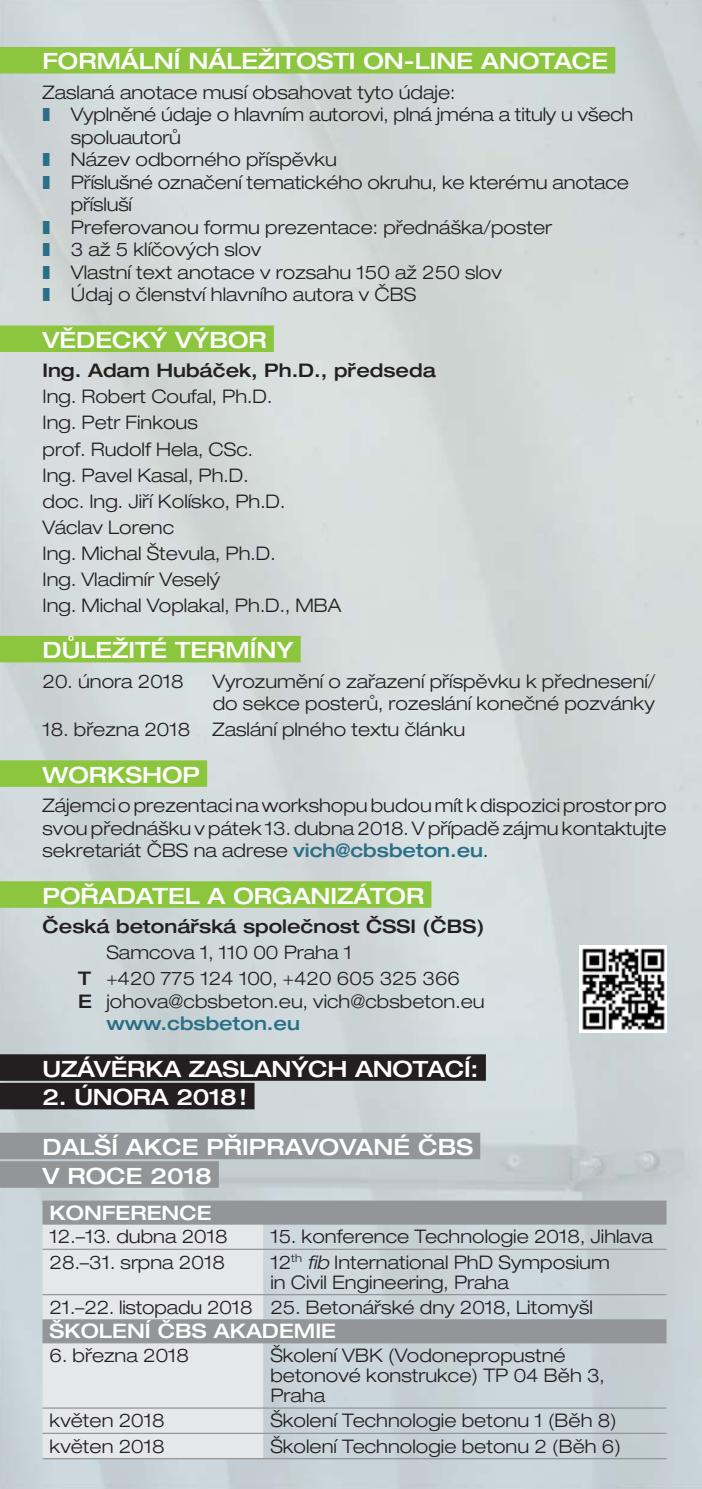
<style>
.page{position:relative;width:702px;height:1489px;background:#fff}
.page>*{position:absolute;margin:0;border:0;box-sizing:border-box;transform-origin:0 0}
.t1{font:500 expanded 22.5px/28.5px "Helvetica Neue LT Pro";color:#fff}
.t2{font:500 expanded 20px "Helvetica Neue LT Pro";color:#fff}
.t3{font:300 expanded 18.75px/26px "Helvetica Neue LT Pro";color:#231f20}
.t4{font:500 expanded 18.75px "Helvetica Neue LT Pro";color:#231f20}
.s1{color:#296f88}
.s2{font-weight:500;color:#296f88}
.s3{font-weight:500}
.s4{font-style:italic}
</style>
<div class="page">
<img style="left:0;top:0;width:702px;height:1488px">
<img style="left:579px;top:945px;width:87px;height:87px">
<div style="left:0;top:47px;width:615px;height:26px;background:#8cc63f"></div>
<div style="left:0;top:325px;width:274px;height:27px;background:#8cc63f"></div>
<div style="left:0;top:636px;width:301px;height:26px;background:#8cc63f"></div>
<div style="left:0;top:760px;width:207px;height:26px;background:#8cc63f"></div>
<div style="left:0;top:881px;width:431px;height:26px;background:#8cc63f"></div>
<div style="left:0;top:1054px;width:486px;height:26px;background:#231f20"></div>
<div style="left:0;top:1082px;width:254px;height:27px;background:#231f20"></div>
<div style="left:0;top:1132px;width:480px;height:27px;background:#939598"></div>
<div style="left:0;top:1161px;width:219px;height:26px;background:#939598"></div>
<svg style="left:43px;top:1201px;width:623px;height:140px;background:#b5bcbf"></svg>
<svg style="left:43px;top:1224px;width:220px;height:233px;background:#dcdddf"></svg>
<hr style="left:43px;top:1200px;width:623px;height:1px;background:#939598">
<hr style="left:43px;top:1223px;width:623px;height:1px;background:#939598">
<hr style="left:43px;top:1248px;width:623px;height:1px;background:#939598">
<hr style="left:43px;top:1293px;width:623px;height:2px;background:#939598">
<hr style="left:43px;top:1319px;width:623px;height:1px;background:#939598">
<hr style="left:43px;top:1341px;width:623px;height:2px;background:#939598">
<hr style="left:43px;top:1407px;width:623px;height:1px;background:#939598">
<hr style="left:43px;top:1432px;width:623px;height:1px;background:#939598">
<hr style="left:43px;top:1457px;width:623px;height:2px;background:#939598">
<p class="t1" style="left:43px;top:50px;width:567px">FORMÁLNÍ NÁLEŽITOSTI ON-LINE ANOTACE</p>
<p class="t3" style="left:43px;top:81px;width:414px">Zaslaná anotace musí obsahovat tyto údaje:</p>
<p class="t3" style="left:43px;top:104px;width:592px"><span class="s1">❚</span> Vyplněné údaje o hlavním autorovi, plná jména a tituly u všech</p>
<p class="t3" style="left:71px;top:126px;width:111px">spoluautorů</p>
<p class="t3" style="left:43px;top:149px;width:296px"><span class="s1">❚</span> Název odborného příspěvku</p>
<p class="t3" style="left:43px;top:171px;width:587px"><span class="s1">❚</span> Příslušné označení tematického okruhu, ke kterému anotace</p>
<p class="t3" style="left:71px;top:194px;width:63px">přísluší</p>
<p class="t3" style="left:43px;top:216px;width:511px"><span class="s1">❚</span> Preferovanou formu prezentace: přednáška/poster</p>
<p class="t3" style="left:43px;top:239px;width:220px"><span class="s1">❚</span> 3 až 5 klíčových slov</p>
<p class="t3" style="left:43px;top:261px;width:461px"><span class="s1">❚</span> Vlastní text anotace v rozsahu 150 až 250 slov</p>
<p class="t3" style="left:43px;top:284px;width:375px"><span class="s1">❚</span> Údaj o členství hlavního autora v ČBS</p>
<p class="t1" style="left:43px;top:328px;width:226px">VĚDECKÝ VÝBOR</p>
<p class="t4" style="left:43px;top:364px;width:395px">Ing. Adam Hubáček, Ph.D., předseda</p>
<p class="t3" style="left:43px;top:386px;width:300px">Ing. Robert Coufal, Ph.D.<br>Ing. Petr Finkous<br>prof. Rudolf Hela, CSc.<br>Ing. Pavel Kasal, Ph.D.<br>doc. Ing. Jiří Kolísko, Ph.D.<br>Václav Lorenc<br>Ing. Michal Števula, Ph.D.<br>Ing. Vladimír Veselý<br>Ing. Michal Voplakal, Ph.D., MBA</p>
<p class="t1" style="left:43px;top:638px;width:252px">DŮLEŽITÉ TERMÍNY</p>
<p class="t3" style="left:43px;top:670px;width:143px">20. února 2018</p>
<p class="t3" style="left:212px;top:672px;width:444px;line-height:22.5px">Vyrozumění o zařazení příspěvku k přednesení/ do sekce poste rů, rozeslání konečné pozvánky</p>
<p class="t3" style="left:43px;top:719px;width:424px">18. března 2018 Zaslání plného textu článku</p>
<p class="t1" style="left:43px;top:763px;width:159px">WORKSHOP</p>
<p class="t3" style="left:43px;top:796px;width:625px;line-height:22.5px;text-align:justify">Zájemci o prezentaci na workshopu budou mít k dispozici prostor pro svou přednášku v pátek 13. dubna 2018. V případě zájmu kontaktujte sekretariát ČBS na adrese <span class="s2">vich@cbsbeton.eu</span>.</p>
<p class="t1" style="left:43px;top:883px;width:383px">POŘADATEL A ORGANIZÁTOR</p>
<p class="t4" style="left:43px;top:919px;width:443px">Česká betonářská společnost ČSSI (ČBS)</p>
<p class="t3" style="left:78px;top:941px;width:383px;text-indent:28px">Samcova 1, 110 00 Praha 1<br><span class="s3">T</span> +420 775 124 100, +420 605 325 366</p>
<p class="t3" style="left:106px;top:992px;width:380px;line-height:22.5px;text-indent:-28px"><span class="s3">E</span> johova@cbsbeton.eu, vich@cbsbeton.eu <span class="s2">www.cbsbeton.eu</span></p>
<p class="t1" style="left:43px;top:1056px;width:437px">UZÁVĚRKA ZASLANÝCH ANOTACÍ:</p>
<p class="t1" style="left:43px;top:1085px;width:206px">2. ÚNORA 2018 !</p>
<p class="t1" style="left:43px;top:1135px;width:432px">DALŠÍ AKCE PŘIPRAVOVANÉ ČBS<br>V ROCE 2018</p>
<p class="t2" style="left:50px;top:1205px;width:163px">KONFERENCE</p>
<p class="t3" style="left:50px;top:1225px;width:179px">12.–13. dubna 2018</p>
<p class="t3" style="left:270px;top:1225px;width:384px">15. konference Technologie 2018, Jihlava</p>
<p class="t3" style="left:50px;top:1251px;width:177px">28.–31. srpna 2018</p>
<p class="t3" style="left:270px;top:1254px;width:341px;line-height:20px">12<sup>th</sup> <span class="s4">fib</span> International PhD Symposium in Civil Engineering, Praha</p>
<p class="t3" style="left:50px;top:1296px;width:544px">21.–22. listopadu 2018 25. Betonářské dny 2018, Litomyšl</p>
<p class="t2" style="left:50px;top:1324px;width:288px">ŠKOLENÍ ČBS AKADEMIE</p>
<p class="t3" style="left:50px;top:1344px;width:141px">6. března 2018</p>
<p class="t3" style="left:270px;top:1347px;width:336px;line-height:20px">Školení VBK (Vodonepropustné betonové konstrukce) TP 04 Běh 3,<br>Praha</p>
<p class="t3" style="left:50px;top:1409px;width:117px">květen 2018</p>
<p class="t3" style="left:270px;top:1409px;width:348px">Školení Technologie betonu 1 (Běh 8)</p>
<p class="t3" style="left:50px;top:1435px;width:117px">květen 2018</p>
<p class="t3" style="left:270px;top:1435px;width:352px">Školení Technologie betonu 2 (Běh 6)</p>
</div>
